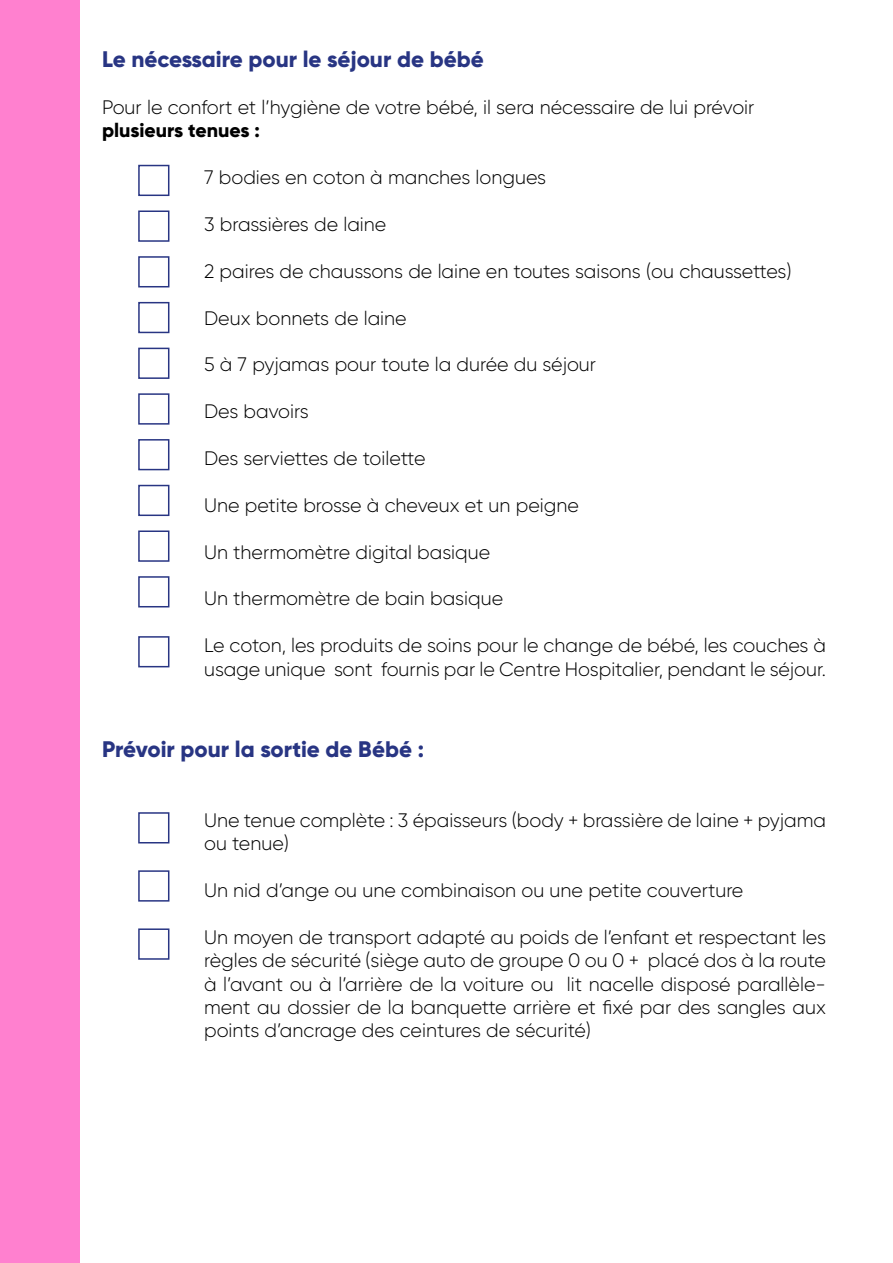
<style>
.page{position:relative;width:893px;height:1263px;background:#fff}
.page>*{position:absolute;margin:0;border:0;box-sizing:border-box;transform-origin:0 0}
.t1{font:800 22.5px "Gilroy";color:#283583}
.t2{font:300 19.5px/23.4px "Gilroy";color:#000}
.t3{font:800 19.5px "Gilroy";color:#000}
</style>
<div class="page">
<div style="left:138px;top:165px;width:31px;height:31px;border:2px solid #283583"></div>
<div style="left:138px;top:210px;width:31px;height:32px;border:2px solid #283583"></div>
<div style="left:138px;top:256px;width:31px;height:31px;border:2px solid #283583"></div>
<div style="left:138px;top:302px;width:31px;height:31px;border:2px solid #283583"></div>
<div style="left:138px;top:348px;width:31px;height:31px;border:2px solid #283583"></div>
<div style="left:138px;top:393px;width:31px;height:32px;border:2px solid #283583"></div>
<div style="left:138px;top:439px;width:31px;height:31px;border:2px solid #283583"></div>
<div style="left:138px;top:485px;width:31px;height:31px;border:2px solid #283583"></div>
<div style="left:138px;top:530px;width:31px;height:32px;border:2px solid #283583"></div>
<div style="left:138px;top:576px;width:31px;height:31px;border:2px solid #283583"></div>
<div style="left:138px;top:636px;width:31px;height:31px;border:2px solid #283583"></div>
<div style="left:138px;top:812px;width:31px;height:31px;border:2px solid #283583"></div>
<div style="left:138px;top:870px;width:31px;height:32px;border:2px solid #283583"></div>
<div style="left:138px;top:928px;width:31px;height:32px;border:2px solid #283583"></div>
<div style="left:0;top:0;width:80px;height:1263px;background:#ff80cf"></div>
<p class="t1" style="left:102px;top:45px;width:383px">Le nécessaire pour le séjour de bébé</p>
<p class="t2" style="left:102px;top:95px;width:654px">Pour le confort et l’hygiène de votre bébé, il sera nécessaire de lui prévoir</p>
<p class="t3" style="left:102px;top:118px;width:159px">plusieurs tenues :</p>
<p class="t2" style="left:204px;top:165px;width:343px">7 bodies en coton à manches longues</p>
<p class="t2" style="left:204px;top:212px;width:184px">3 brassières de laine</p>
<p class="t2" style="left:204px;top:259px;width:589px">2 paires de chaussons de laine en toutes saisons (ou chaussettes)</p>
<p class="t2" style="left:204px;top:306px;width:204px">Deux bonnets de laine</p>
<p class="t2" style="left:204px;top:353px;width:393px">5 à 7 pyjamas pour toute la durée du séjour</p>
<p class="t2" style="left:204px;top:399px;width:106px">Des bavoirs</p>
<p class="t2" style="left:204px;top:446px;width:223px">Des serviettes de toilette</p>
<p class="t2" style="left:204px;top:493px;width:376px">Une petite brosse à cheveux et un peigne</p>
<p class="t2" style="left:204px;top:540px;width:288px">Un thermomètre digital basique</p>
<p class="t2" style="left:204px;top:587px;width:301px">Un thermomètre de bain basique</p>
<p class="t2" style="left:204px;top:633px;width:623px">Le coton, les produits de soins pour le change de bébé, les couches à usage unique sont fournis par le Centre Hospitalier, pendant le séjour.</p>
<p class="t1" style="left:102px;top:734px;width:323px">Prévoir pour la sortie de Bébé :</p>
<p class="t2" style="left:204px;top:808px;width:623px">Une tenue complète : 3 épaisseurs (body + brassière de laine + pyjama ou tenue)</p>
<p class="t2" style="left:204px;top:878px;width:541px">Un nid d’ange ou une combinaison ou une petite couverture</p>
<p class="t2" style="left:204px;top:925px;width:623px;text-align:justify">Un moyen de transport adapté au poids de l’enfant et respectant les règles de sécurité (siège auto de groupe 0 ou 0 + placé dos à la route à l’avant ou à l’arrière de la voiture ou lit nacelle disposé parallèle&shy;ment au dossier de la banquette arrière et fixé par des sangles aux points d’ancrage des ceintures de sécurité)</p>
</div>
